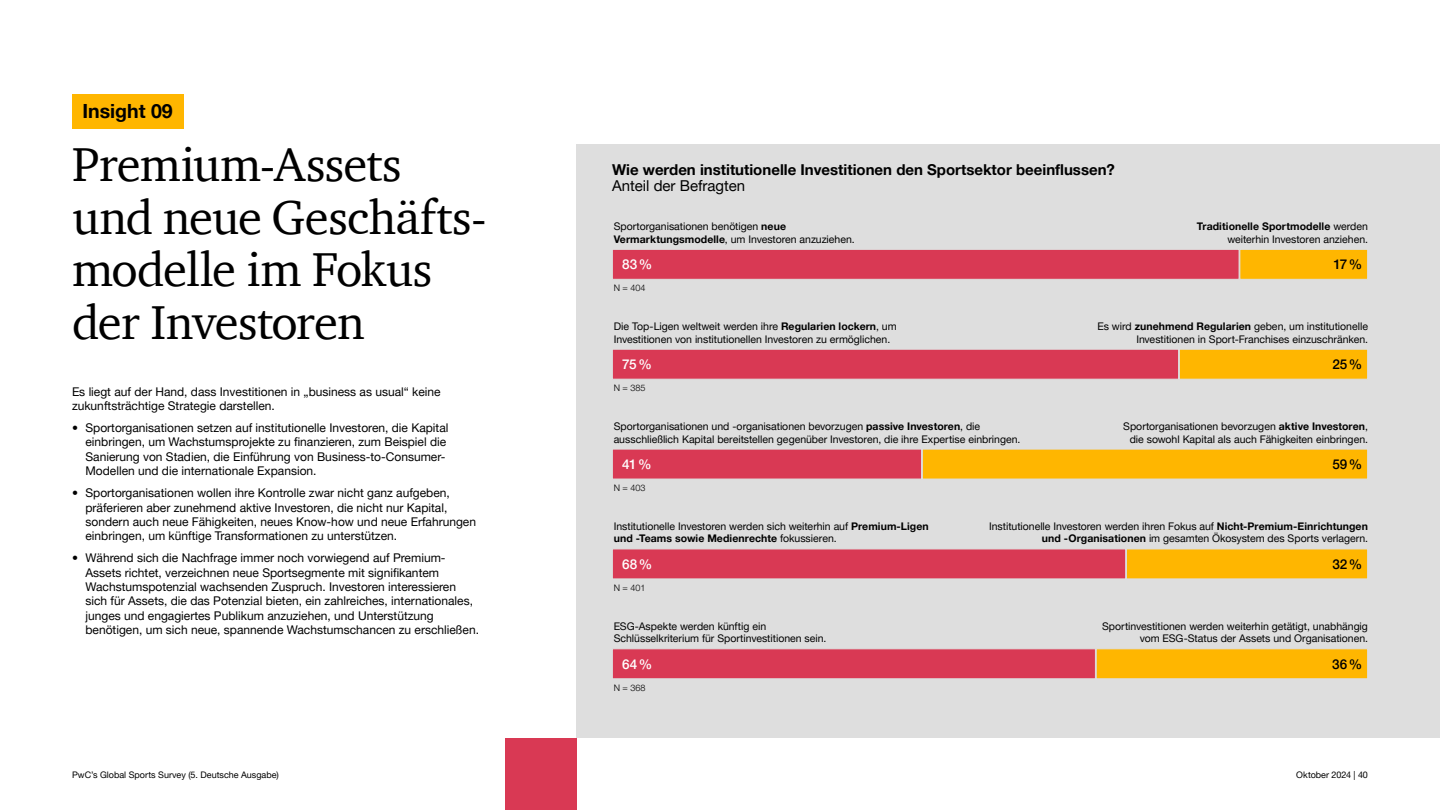
<style>
.page{position:relative;width:1440px;height:810px;background:#fff}
.page>*{position:absolute;margin:0;border:0;box-sizing:border-box;transform-origin:0 0}
.t1{font:48.75px/52.5px "Charter ITC Com";letter-spacing:-.015em;color:#000}
.t2{font:700 19.5px "Helvetica Neue LT Pro";color:#000}
.t3{font:700 15px "Helvetica Neue LT Pro";color:#000}
.t4{font:15px "Helvetica Neue LT Pro";color:#000}
.t5{font:500 13.5px "Helvetica Neue LT Pro";color:#fff}
.t6{font:500 13.5px "Helvetica Neue LT Pro";letter-spacing:-.005em;color:#000}
.t7{font:12px/14.4px "Helvetica Neue LT Pro";color:#000}
.t8{font:10.5px/12.6px "Helvetica Neue LT Pro";color:#000}
.t9{font:9px "Helvetica Neue LT Pro";color:#000}
.t10{font:300 9px "Helvetica Neue LT Pro";color:#000}
.s1{font-weight:700}
</style>
<div class="page">
<div style="left:577px;top:144px;width:863px;height:594px;background:#dedede"></div>
<div style="left:505px;top:738px;width:72px;height:72px;background:#d93954"></div>
<div style="left:72px;top:94px;width:111px;height:35px;background:#ffb600"></div>
<div style="left:612px;top:249px;width:627px;height:31px;background:#d93954;border:1px solid #dedede"></div>
<div style="left:1239px;top:249px;width:129px;height:31px;background:#ffb600;border:1px solid #dedede"></div>
<div style="left:612px;top:349px;width:567px;height:31px;background:#d93954;border:1px solid #dedede"></div>
<div style="left:1179px;top:349px;width:189px;height:31px;background:#ffb600;border:1px solid #dedede"></div>
<div style="left:612px;top:449px;width:310px;height:30px;background:#d93954"></div>
<div style="left:922px;top:449px;width:446px;height:30px;background:#ffb600"></div>
<div style="left:612px;top:549px;width:514px;height:30px;background:#d93954"></div>
<div style="left:1126px;top:549px;width:242px;height:30px;background:#ffb600"></div>
<div style="left:612px;top:648px;width:484px;height:31px;background:#d93954;border:1px solid #dedede"></div>
<div style="left:1096px;top:648px;width:272px;height:31px;background:#ffb600;border:1px solid #dedede"></div>
<h2 class="t2" style="left:82px;top:99px;width:92px">Insight 09</h2>
<h1 class="t1" style="left:72px;top:137px;width:416px">Premium-Assets und neue Geschäfts&shy;modelle im Fokus der Investoren</h1>
<p class="t7" style="left:72px;top:384px;width:370px">Es liegt auf der Hand, dass Investitionen in „business as usual“ keine zukunftsträchtige Strategie darstellen.</p>
<p class="t7" style="left:86px;top:420px;width:365px;text-indent:-14px">• Sportorganisationen setzen auf institutionelle Investoren, die Kapital einbringen, um Wachstumsprojekte zu finanzieren, zum Beispiel die Sanierung von Stadien, die Einführung von Business-to-Consumer-Modellen und die internationale Expansion.</p>
<p class="t7" style="left:86px;top:485px;width:392px;text-indent:-14px">• Sportorganisationen wollen ihre Kontrolle zwar nicht ganz aufgeben, präferieren aber zunehmend aktive Investoren, die nicht nur Kapital, sondern auch neue Fähigkeiten, neues Know-how und neue Erfahrungen einbringen, um künftige Transformationen zu unterstützen.</p>
<p class="t7" style="left:86px;top:550px;width:395px;text-indent:-14px">• Während sich die Nachfrage immer noch vorwiegend auf Premium-Assets richtet, verzeichnen neue Sportsegmente mit signifikantem Wachstumspotenzial wachsenden Zuspruch. Investoren interessieren sich für Assets, die das Potenzial bieten, ein zahlreiches, internationales, junges und engagiertes Publikum anzuziehen, und Unterstützung benötigen, um sich neue, spannende Wachstumschancen zu erschließen.</p>
<h3 class="t3" style="left:612px;top:160px;width:504px">Wie werden institutionelle Investitionen den Sportsektor beeinflussen?</h3>
<h3 class="t4" style="left:612px;top:177px;width:135px">Anteil der Befragten</h3>
<p class="t8" style="left:614px;top:220px;width:243px">Sportorganisationen benötigen <span class="s1">neue<br>Vermarktungsmodelle</span>, um Investoren anzuziehen.</p>
<p class="t8" style="left:1197px;top:220px;width:173px;text-align:right"><span class="s1">Traditionelle Sportmodelle</span> werden weiterhin Investoren anziehen.</p>
<p class="t10" style="left:614px;top:282px;width:33px">N = 404</p>
<p class="t5" style="left:622px;top:256px;width:32px">83%</p>
<p class="t6" style="left:1334px;top:256px;width:30px">17%</p>
<p class="t8" style="left:614px;top:320px;width:285px">Die Top-Ligen weltweit werden ihre <span class="s1">Regularien lockern</span>, um<br>Investitionen von institutionellen Investoren zu ermöglichen.</p>
<p class="t8" style="left:1097px;top:320px;width:272px;text-align:right">Es wird <span class="s1">zunehmend Regularien</span> geben, um institutionelle<br>Investitionen in Sport-Franchises einzuschränken.</p>
<p class="t10" style="left:614px;top:382px;width:33px">N = 385</p>
<p class="t5" style="left:622px;top:356px;width:31px">75%</p>
<p class="t6" style="left:1332px;top:356px;width:32px">25%</p>
<p class="t8" style="left:614px;top:420px;width:408px">Sportorganisationen und -organisationen bevorzugen <span class="s1">passive Investoren</span>, die ausschließlich Kapital bereitstellen gegenüber Investoren, die ihre Expertise einbringen.</p>
<p class="t8" style="left:1123px;top:420px;width:246px;text-align:right">Sportorganisationen bevorzugen <span class="s1">aktive Investoren</span>, die sowohl Kapital als auch Fähigkeiten einbringen.</p>
<p class="t10" style="left:614px;top:482px;width:33px">N = 403</p>
<p class="t5" style="left:622px;top:456px;width:31px">41%</p>
<p class="t6" style="left:1332px;top:456px;width:32px">59%</p>
<p class="t8" style="left:614px;top:520px;width:317px">Institutionelle Investoren werden sich weiterhin auf <span class="s1">Premium-Ligen und -Teams sowie Medienrechte</span> fokussieren.</p>
<p class="t8" style="left:989px;top:520px;width:380px;text-align:right">Institutionelle Investoren werden ihren Fokus auf <span class="s1">Nicht-Premium-Einrichtungen und -Organisationen</span> im gesamten Ökosystem des Sports verlagern.</p>
<p class="t10" style="left:614px;top:582px;width:33px">N = 401</p>
<p class="t5" style="left:622px;top:556px;width:32px">68%</p>
<p class="t6" style="left:1333px;top:556px;width:31px">32%</p>
<p class="t8" style="left:614px;top:619px;width:214px">ESG-Aspekte werden künftig ein<br>Schlüsselkriterium für Sportinvestitionen sein.</p>
<p class="t8" style="left:1102px;top:619px;width:267px;text-align:right">Sportinvestitionen werden weiterhin getätigt, unabhängig vom ESG-Status der Assets und Organisationen.</p>
<p class="t10" style="left:614px;top:682px;width:33px">N = 368</p>
<p class="t5" style="left:622px;top:656px;width:32px">64%</p>
<p class="t6" style="left:1332px;top:656px;width:32px">36%</p>
<p class="t9" style="left:72px;top:769px;width:208px">PwC’s Global Sports Survey (5. Deutsche Ausgabe)</p>
<p class="t9" style="left:1296px;top:769px;width:73px">Oktober 2024 | 40</p>
</div>
